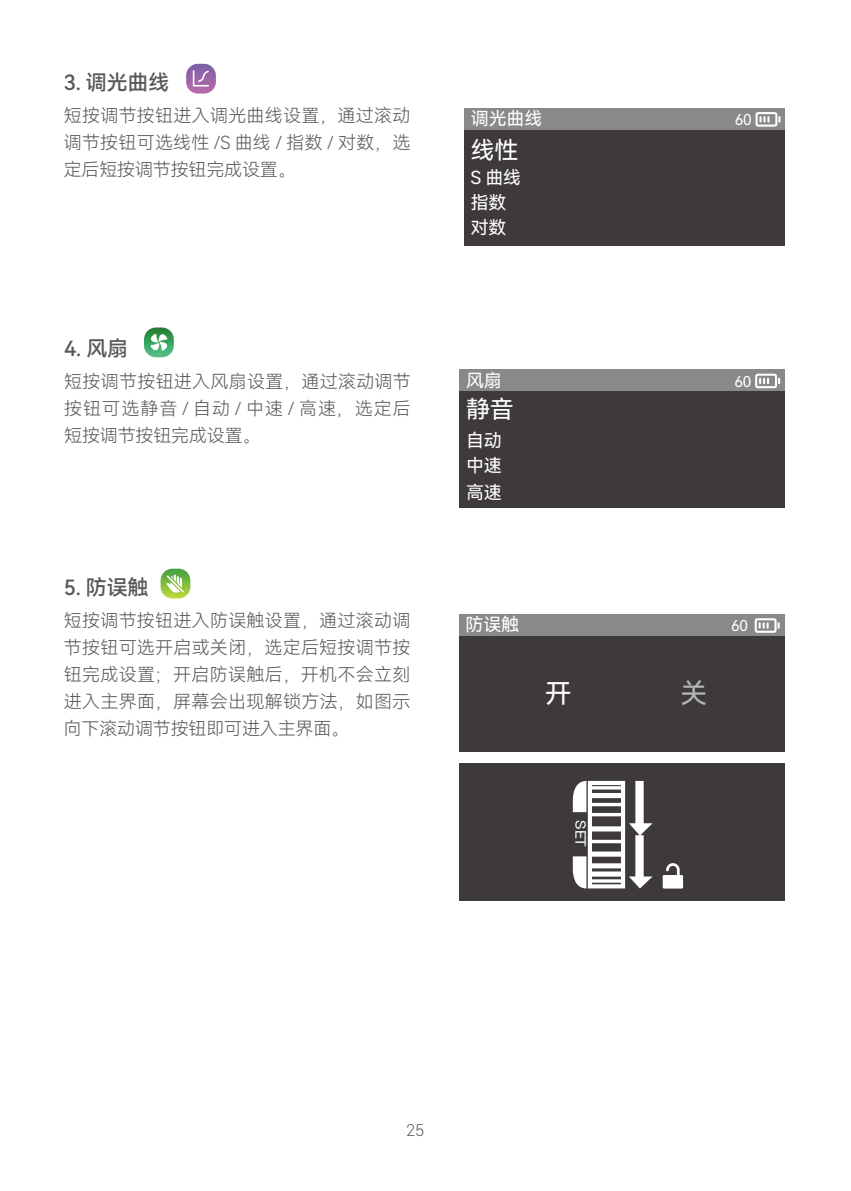
<style>
.page{position:relative;width:851px;height:1191px;background:#fff}
.page>*{position:absolute;margin:0;border:0;box-sizing:border-box;transform-origin:0 0}
.t1{font:27px "Harmony OS Sans SC";color:#fff}
.t2{font:27px "Harmony OS Sans SC";color:#b5b6b6}
.t3{font:24px "Harmony OS Sans SC";color:#fff}
.t4{font:21px "Harmony OS Sans SC Medium";letter-spacing:-.01em;color:#595757}
.t5{font:18px/27px "Harmony OS Sans SC Light";letter-spacing:.015em;color:#595757;text-align:justify}
.t6{font:18px/24.9px "Harmony OS Sans SC";letter-spacing:-.01em;color:#fff}
.t7{font:300 16.5px "Roboto";color:#595757}
.t8{font:15px "Harmony OS Sans SC";color:#fff}
.t9{font:14.4px "Helvetica Neue CE";color:#fff}
</style>
<div class="page">
<div style="left:464px;top:108px;width:320px;height:138px;background:#3e3a39"></div>
<div style="left:464px;top:108px;width:320px;height:22px;background:#898989"></div>
<svg style="left:755px;top:112px;width:25px;height:15px"></svg>
<svg style="left:186px;top:64px;width:30px;height:30px"></svg>
<div style="left:459px;top:762px;width:325px;height:138px;background:#3e3a39"></div>
<div style="left:459px;top:369px;width:326px;height:138px;background:#3e3a39"></div>
<div style="left:459px;top:614px;width:325px;height:138px;background:#3e3a39"></div>
<div style="left:459px;top:369px;width:326px;height:22px;background:#898989"></div>
<div style="left:459px;top:614px;width:325px;height:22px;background:#898989"></div>
<svg style="left:755px;top:374px;width:25px;height:14px"></svg>
<svg style="left:754px;top:618px;width:25px;height:15px"></svg>
<svg style="left:572px;top:781px;width:80px;height:107px"></svg>
<svg style="left:662px;top:863px;width:21px;height:25px"></svg>
<svg style="left:144px;top:327px;width:30px;height:30px"></svg>
<svg style="left:160px;top:568px;width:30px;height:30px"></svg>
<p class="t4" style="left:64px;top:68px;width:107px">3. 调光曲线</p>
<p class="t5" style="left:64px;top:101px;width:348px">短按调节按钮进入调光曲线设置，通过滚动调节按钮可选线性 /S 曲线 / 指数 / 对数，选定后短按调节按钮完成设置。</p>
<p class="t6" style="left:471px;top:106px;width:73px">调光曲线</p>
<h2 class="t3" style="left:470px;top:133px;width:49px">线性</h2>
<p class="t6" style="left:470px;top:165px;width:52px">S 曲线指数对数</p>
<p class="t8" style="left:734px;top:109px;width:18px">60</p>
<p class="t4" style="left:64px;top:334px;width:65px">4. 风扇</p>
<p class="t5" style="left:64px;top:368px;width:348px">短按调节按钮进入风扇设置，通过滚动调节按钮可选静音 / 自动 / 中速 / 高速，选定后短按调节按钮完成设置。</p>
<p class="t4" style="left:64px;top:573px;width:86px">5. 防误触</p>
<p class="t5" style="left:64px;top:607px;width:348px">短按调节按钮进入防误触设置，通过滚动调节按钮可选开启或关闭，选定后短按调节按钮完成设置；开启防误触后，开机不会立刻进入主界面，屏幕会出现解锁方法，如图示向下滚动调节按钮即可进入主界面。</p>
<p class="t6" style="left:466px;top:367px;width:37px">风扇</p>
<h2 class="t3" style="left:466px;top:393px;width:49px">静音</h2>
<p class="t6" style="left:466px;top:427px;width:37px;line-height:26.1px;text-align:justify">自动中速高速</p>
<p class="t8" style="left:734px;top:371px;width:18px">60</p>
<p class="t6" style="left:465px;top:612px;width:55px">防误触</p>
<h1 class="t1" style="left:544px;top:675px;width:28px">开</h1>
<h1 class="t2" style="left:680px;top:675px;width:28px">关</h1>
<p class="t8" style="left:731px;top:615px;width:18px">60</p>
<p class="t9" style="left:589px;top:820px;width:28px;rotate:90deg">SET</p>
<p class="t7" style="left:406px;top:1118px;width:20px">25</p>
</div>
